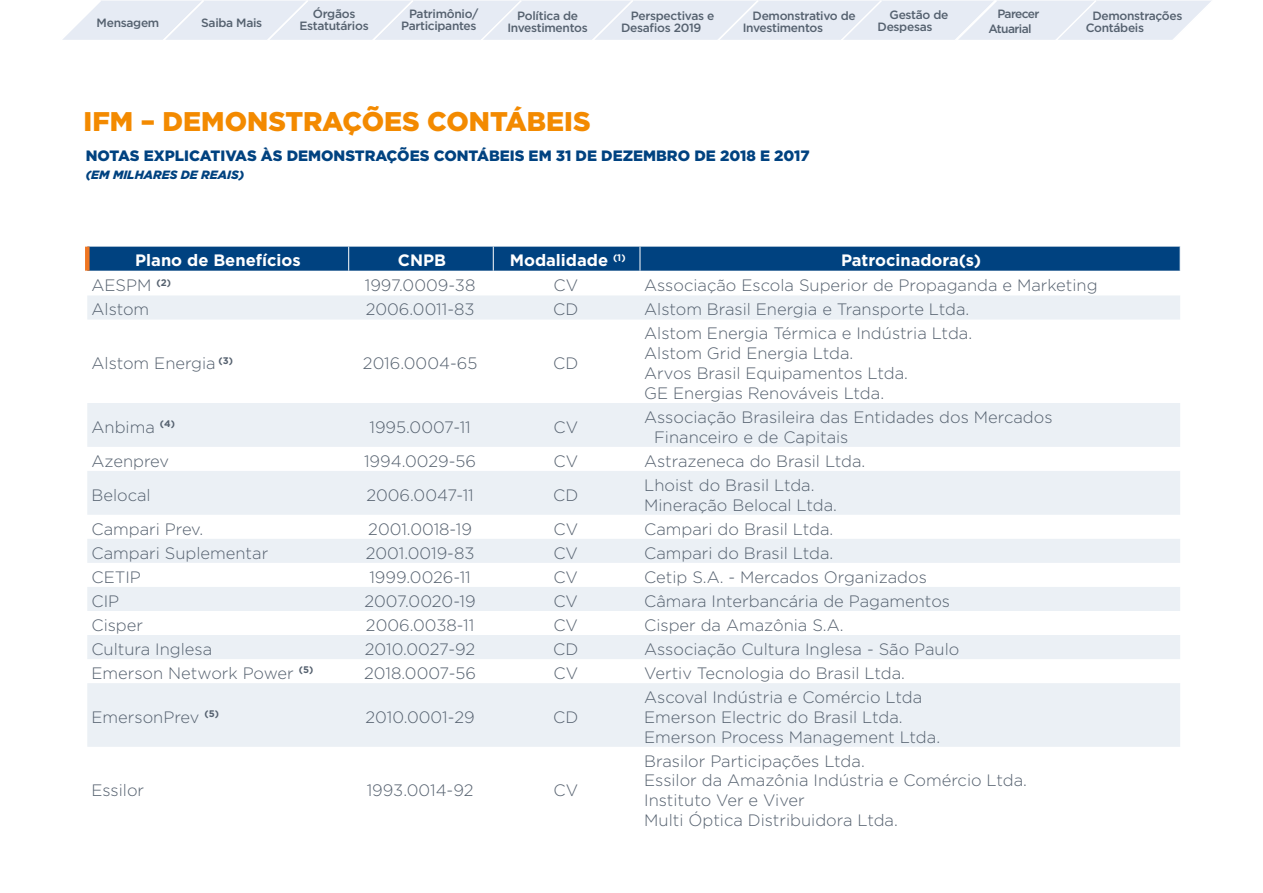
<style>
.page{position:relative;width:1263px;height:893px;background:#fff}
.page>*{position:absolute;margin:0;border:0;box-sizing:border-box;transform-origin:0 0}
.t1{font:900 27px "Gotham";color:#f38a00}
.t2{font:300 16.5px/19.8px "Gotham";color:#55616f}
.t3{font:700 16.5px "Gotham";color:#fff}
.t4{font:900 15px "Gotham";color:#004280}
.t5{font:500 12px/12px "Gotham";letter-spacing:-.025em;color:#55616f}
.t6{font:italic 900 12px "Gotham";color:#004280}
.t7{font:500 12px/14.4px "Gotham";letter-spacing:-.05em;color:#55616f}
</style>
<div class="page">
<svg style="left:62px;top:0;width:1149px;height:40px;background:#e7ecf4"></svg>
<svg style="left:87px;top:295px;width:1093px;height:452px;fill:#ebf0f5"></svg>
<div style="left:85px;top:247px;width:5px;height:24px;background:#ef7622"></div>
<div style="left:87px;top:247px;width:1094px;height:24px;background:#004280"></div>
<p class="t5" style="left:300px;top:8px;width:71px;text-align:center">Órgãos<br>Estatutários</p>
<p class="t5" style="left:97px;top:17px;width:64px">Mensagem</p>
<p class="t5" style="left:201px;top:17px;width:63px">Saiba Mais</p>
<p class="t5" style="left:401px;top:7px;width:79px;text-align:right">Patrimônio/<br>Participantes</p>
<p class="t5" style="left:621px;top:9px;width:95px;text-indent:10px">Perspectivas e<br>Desafios 2019</p>
<p class="t5" style="left:1086px;top:9px;width:98px;text-indent:7px">Demonstrações<br>Contábeis</p>
<p class="t5" style="left:507px;top:9px;width:82px;text-align:center">Política de<br>Investimentos</p>
<p class="t5" style="left:877px;top:9px;width:72px;text-indent:12px">Gestão de<br>Despesas</p>
<p class="t7" style="left:988px;top:7px;width:53px;text-indent:9px">Parecer<br>Atuarial</p>
<p class="t5" style="left:743px;top:9px;width:115px;text-indent:10px">Demonstrativo de<br>Investimentos</p>
<h1 class="t1" style="left:84px;top:103px;width:509px">IFM – DEMONSTRAÇÕES CONTÁBEIS</h1>
<p class="t4" style="left:86px;top:145px;width:725px">NOTAS EXPLICATIVAS ÀS DEMONSTRAÇÕES CONTÁBEIS EM 31 DE DEZEMBRO DE 2018 E 2017</p>
<p class="t6" style="left:86px;top:166px;width:160px">(EM MILHARES DE REAIS)</p>
<p class="t3" style="left:135px;top:250px;width:167px">Plano de Benefícios</p>
<p class="t3" style="left:398px;top:250px;width:50px">CNPB</p>
<p class="t3" style="left:510px;top:250px;width:117px">Modalidade <sup>(1)</sup></p>
<p class="t3" style="left:841px;top:250px;width:142px">Patrocinadora(s)</p>
<p class="t2" style="left:92px;top:275px;width:81px">AESPM <sup>(2)</sup></p>
<p class="t2" style="left:365px;top:275px;width:112px">1997.0009-38</p>
<p class="t2" style="left:553px;top:275px;width:26px">CV</p>
<p class="t2" style="left:644px;top:275px;width:455px">Associação Escola Superior de Propaganda e Marketing</p>
<p class="t2" style="left:92px;top:299px;width:59px">Alstom</p>
<p class="t2" style="left:366px;top:299px;width:110px">2006.0011-83</p>
<p class="t2" style="left:553px;top:299px;width:27px">CD</p>
<p class="t2" style="left:644px;top:299px;width:327px">Alstom Brasil Energia e Transporte Ltda.</p>
<p class="t2" style="left:92px;top:353px;width:143px">Alstom Energia <sup>(3)</sup></p>
<p class="t2" style="left:363px;top:353px;width:116px">2016.0004-65</p>
<p class="t2" style="left:553px;top:353px;width:27px">CD</p>
<p class="t2" style="left:644px;top:323px;width:329px">Alstom Energia Térmica e Indústria Ltda.<br>Alstom Grid Energia Ltda.<br>Arvos Brasil Equipamentos Ltda.<br>GE Energias Renováveis Ltda.</p>
<p class="t2" style="left:92px;top:417px;width:85px">Anbima <sup>(4)</sup></p>
<p class="t2" style="left:369px;top:416px;width:103px">1995.0007-11</p>
<p class="t2" style="left:553px;top:416px;width:26px">CV</p>
<p class="t2" style="left:654px;top:407px;width:400px;text-indent:-10px">Associação Brasileira das Entidades dos Mercados<br>Financeiro e de Capitais</p>
<p class="t2" style="left:92px;top:450px;width:79px">Azenprev</p>
<p class="t2" style="left:364px;top:450px;width:114px">1994.0029-56</p>
<p class="t2" style="left:553px;top:450px;width:26px">CV</p>
<p class="t2" style="left:644px;top:450px;width:223px">Astrazeneca do Brasil Ltda.</p>
<p class="t2" style="left:92px;top:484px;width:61px">Belocal</p>
<p class="t2" style="left:366px;top:484px;width:109px">2006.0047-11</p>
<p class="t2" style="left:553px;top:484px;width:27px">CD</p>
<p class="t2" style="left:644px;top:475px;width:194px">Lhoist do Brasil Ltda.<br>Mineração Belocal Ltda.</p>
<p class="t2" style="left:92px;top:518px;width:113px">Campari Prev.</p>
<p class="t2" style="left:368px;top:518px;width:105px">2001.0018-19</p>
<p class="t2" style="left:553px;top:518px;width:26px">CV</p>
<p class="t2" style="left:644px;top:518px;width:191px">Campari do Brasil Ltda.</p>
<p class="t2" style="left:92px;top:542px;width:178px">Campari Suplementar</p>
<p class="t2" style="left:366px;top:542px;width:110px">2001.0019-83</p>
<p class="t2" style="left:553px;top:542px;width:26px">CV</p>
<p class="t2" style="left:644px;top:542px;width:191px">Campari do Brasil Ltda.</p>
<p class="t2" style="left:91px;top:566px;width:51px">CETIP</p>
<p class="t2" style="left:369px;top:566px;width:103px">1999.0026-11</p>
<p class="t2" style="left:553px;top:566px;width:26px">CV</p>
<p class="t2" style="left:644px;top:566px;width:284px">Cetip S.A. - Mercados Organizados</p>
<p class="t2" style="left:91px;top:591px;width:29px">CIP</p>
<p class="t2" style="left:364px;top:591px;width:113px">2007.0020-19</p>
<p class="t2" style="left:553px;top:591px;width:26px">CV</p>
<p class="t2" style="left:644px;top:591px;width:307px">Câmara Interbancária de Pagamentos</p>
<p class="t2" style="left:91px;top:615px;width:53px">Cisper</p>
<p class="t2" style="left:366px;top:615px;width:110px">2006.0038-11</p>
<p class="t2" style="left:553px;top:615px;width:26px">CV</p>
<p class="t2" style="left:644px;top:615px;width:201px">Cisper da Amazônia S.A.</p>
<p class="t2" style="left:91px;top:639px;width:122px">Cultura Inglesa</p>
<p class="t2" style="left:365px;top:639px;width:112px">2010.0027-92</p>
<p class="t2" style="left:553px;top:639px;width:27px">CD</p>
<p class="t2" style="left:644px;top:639px;width:317px">Associação Cultura Inglesa - São Paulo</p>
<p class="t2" style="left:91px;top:663px;width:223px">Emerson Network Power <sup>(5)</sup></p>
<p class="t2" style="left:364px;top:663px;width:113px">2018.0007-56</p>
<p class="t2" style="left:553px;top:663px;width:26px">CV</p>
<p class="t2" style="left:644px;top:663px;width:262px">Vertiv Tecnologia do Brasil Ltda.</p>
<p class="t2" style="left:92px;top:707px;width:129px">EmersonPrev <sup>(5)</sup></p>
<p class="t2" style="left:365px;top:707px;width:111px">2010.0001-29</p>
<p class="t2" style="left:553px;top:707px;width:27px">CD</p>
<p class="t2" style="left:644px;top:687px;width:297px">Ascoval Indústria e Comércio Ltda<br>Emerson Electric do Brasil Ltda.<br>Emerson Process Management Ltda.</p>
<p class="t2" style="left:92px;top:780px;width:54px">Essilor</p>
<p class="t2" style="left:367px;top:780px;width:108px">1993.0014-92</p>
<p class="t2" style="left:553px;top:780px;width:26px">CV</p>
<p class="t2" style="left:644px;top:750px;width:384px">Brasilor Participações Ltda.<br>Essilor da Amazônia Indústria e Comércio Ltda.<br>Instituto Ver e Viver<br>Multi Óptica Distribuidora Ltda.</p>
</div>
